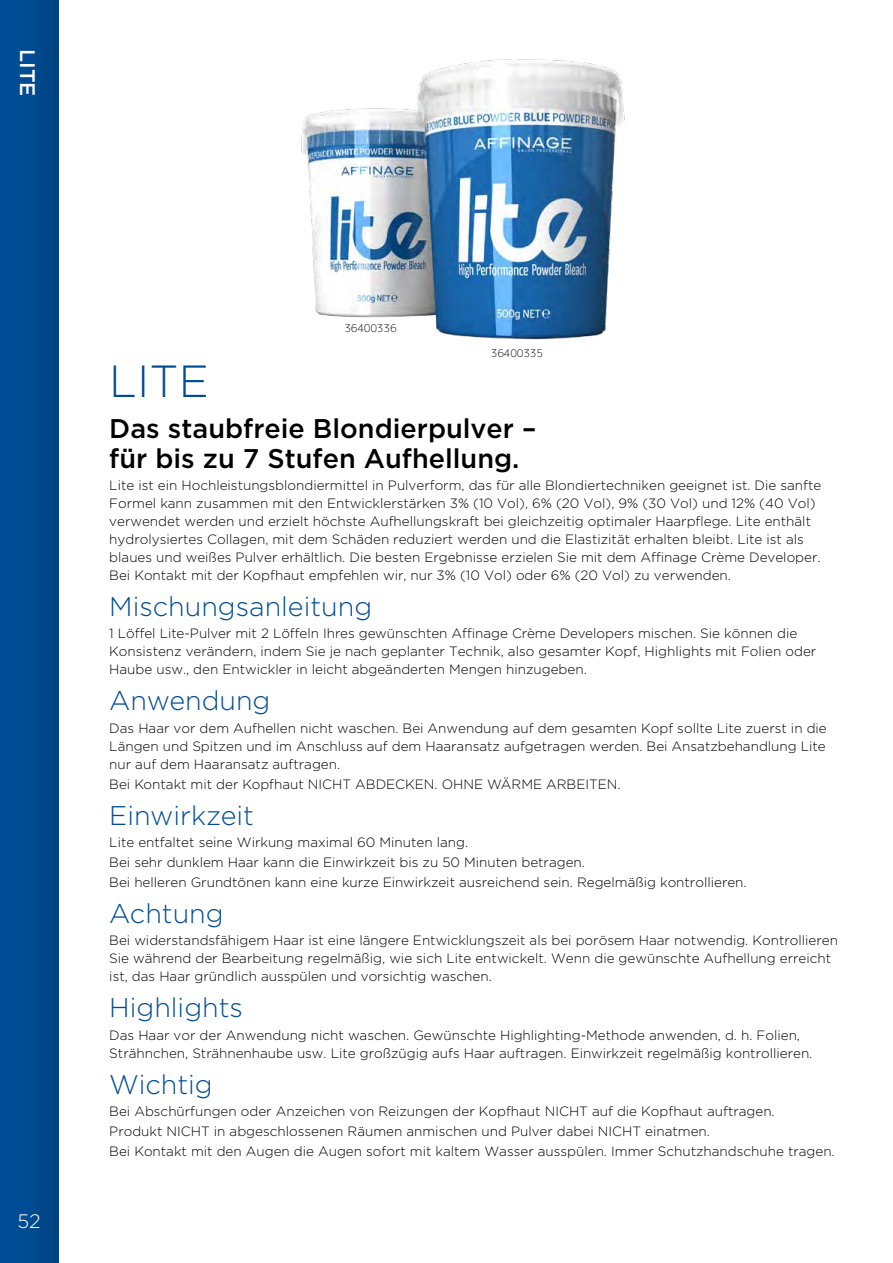
<style>
.page{position:relative;width:893px;height:1263px;background:#fff}
.page>*{position:absolute;margin:0;border:0;box-sizing:border-box;transform-origin:0 0}
.t1{font:300 45px "Gotham";color:#004d95}
.t2{font:300 27px "Gotham";color:#004d95}
.t3{font:500 27px/30px "Gotham";color:#000}
.t4{font:500 21px "Gotham";color:#fff}
.t5{font:300 19.5px "Gotham";color:#fff}
.t6{font:300 13.5px/18px "Gotham";color:#000}
.t7{font:10.5px "mplus 1 c light";color:#000}
</style>
<div class="page">
<div style="left:0;top:0;width:58px;height:1263px;background:#004d95"></div>
<img style="left:301px;top:59px;width:324px;height:281px">
<div style="left:25px;top:0;width:33px;height:1263px;background:#00478a"></div>
<h3 class="t4" style="left:41px;top:49px;width:49px;rotate:90deg">LITE</h3>
<h3 class="t5" style="left:18px;top:1208px;width:25px">52</h3>
<p class="t7" style="left:344px;top:320px;width:54px">36400336</p>
<p class="t7" style="left:491px;top:346px;width:54px">36400335</p>
<h1 class="t1" style="left:109px;top:353px;width:101px">LITE</h1>
<h2 class="t3" style="left:109px;top:413px;width:429px">Das staubfreie Blondierpulver – für bis zu 7 Stufen Aufhellung.</h2>
<p class="t6" style="left:109px;top:476px;width:713px">Lite ist ein Hochleistungsblondiermittel in Pulverform, das für alle Blondiertechniken geeignet ist. Die sanfte Formel kann zusammen mit den Entwicklerstärken 3% (10 Vol), 6% (20 Vol), 9% (30 Vol) und 12% (40 Vol) verwendet werden und erzielt höchste Aufhellungskraft bei gleichzeitig optimaler Haarpflege. Lite enthält hydrolysiertes Collagen, mit dem Schäden reduziert werden und die Elastizität erhalten bleibt. Lite ist als blaues und weißes Pulver erhältlich. Die besten Ergebnisse erzielen Sie mit dem Affinage Crème Developer.<br>Bei Kontakt mit der Kopfhaut empfehlen wir, nur 3% (10 Vol) oder 6% (20 Vol) zu verwenden.</p>
<h2 class="t2" style="left:109px;top:589px;width:264px">Mischungsanleitung</h2>
<p class="t6" style="left:109px;top:624px;width:708px">1 Löffel Lite-Pulver mit 2 Löffeln Ihres gewünschten Affinage Crème Developers mischen. Sie können die<br>Konsistenz verändern, indem Sie je nach geplanter Technik, also gesamter Kopf, Highlights mit Folien oder<br>Haube usw., den Entwickler in leicht abgeänderten Mengen hinzugeben.</p>
<h2 class="t2" style="left:109px;top:684px;width:163px">Anwendung</h2>
<p class="t6" style="left:109px;top:718px;width:719px;text-align:justify">Das Haar vor dem Aufhellen nicht waschen. Bei Anwendung auf dem gesamten Kopf sollte Lite zuerst in die Längen und Spitzen und im Anschluss auf dem Haaransatz aufgetragen werden. Bei Ansatzbehandlung Lite nur auf dem Haaransatz auftragen.</p>
<p class="t6" style="left:109px;top:774px;width:513px">Bei Kontakt mit der Kopfhaut NICHT ABDECKEN. OHNE WÄRME ARBEITEN.</p>
<h2 class="t2" style="left:109px;top:798px;width:146px">Einwirkzeit</h2>
<p class="t6" style="left:109px;top:832px;width:639px;line-height:20.1px">Lite entfaltet seine Wirkung maximal 60 Minuten lang.<br>Bei sehr dunklem Haar kann die Einwirkzeit bis zu 50 Minuten betragen.<br>Bei helleren Grundtönen kann eine kurze Einwirkzeit ausreichend sein. Regelmäßig kontrollieren.</p>
<h2 class="t2" style="left:109px;top:896px;width:116px">Achtung</h2>
<p class="t6" style="left:109px;top:931px;width:730px">Bei widerstandsfähigem Haar ist eine längere Entwicklungszeit als bei porösem Haar notwendig. Kontrollieren<br>Sie während der Bearbeitung regelmäßig, wie sich Lite entwickelt. Wenn die gewünschte Aufhellung erreicht ist, das Haar gründlich ausspülen und vorsichtig waschen.</p>
<h2 class="t2" style="left:109px;top:991px;width:135px">Highlights</h2>
<p class="t6" style="left:109px;top:1025px;width:705px">Das Haar vor der Anwendung nicht waschen. Gewünschte Highlighting-Methode anwenden, d. h. Folien,<br>Strähnchen, Strähnenhaube usw. Lite großzügig aufs Haar auftragen. Einwirkzeit regelmäßig kontrollieren.</p>
<h2 class="t2" style="left:109px;top:1067px;width:105px">Wichtig</h2>
<p class="t6" style="left:109px;top:1101px;width:727px;line-height:20.1px">Bei Abschürfungen oder Anzeichen von Reizungen der Kopfhaut NICHT auf die Kopfhaut auftragen.<br>Produkt NICHT in abgeschlossenen Räumen anmischen und Pulver dabei NICHT einatmen.<br>Bei Kontakt mit den Augen die Augen sofort mit kaltem Wasser ausspülen. Immer Schutzhandschuhe tragen.</p>
</div>
